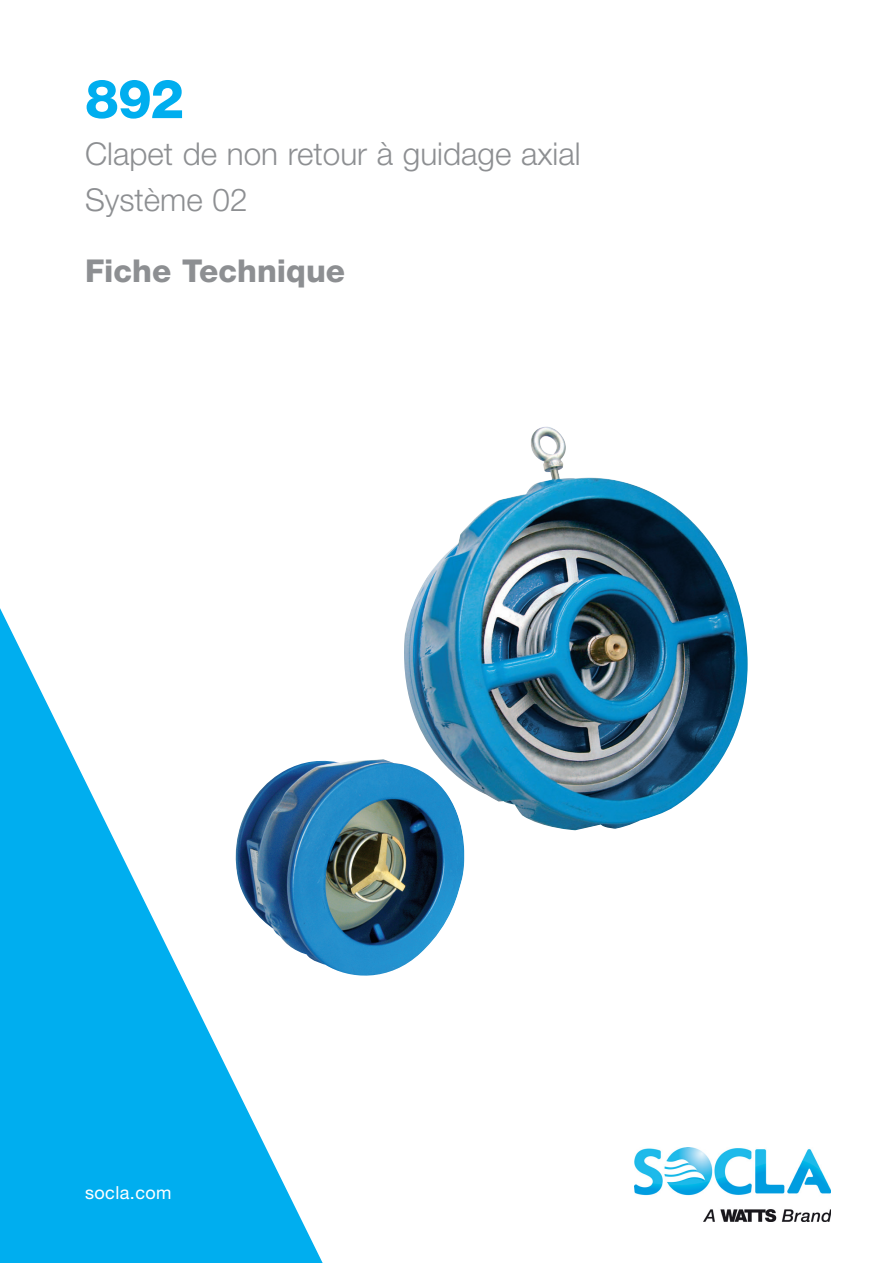
<style>
.page{position:relative;width:893px;height:1263px;background:#fff}
.page>*{position:absolute;margin:0;border:0;box-sizing:border-box;transform-origin:0 0}
.Headline_1__color_va{font:800 54px "Helvetica Neue LT Std";color:#00aeef}
.t1{font:300 31.5px/46.5px "Helvetica Neue LT Std";color:#8d8f92}
.t2{font:800 31.5px "Helvetica Neue LT Std";color:#8d8f92}
.t3{font:18px "Helvetica Neue LT Std";letter-spacing:.025em;color:#fff}
</style>
<div class="page">
<img style="left:634px;top:1147px;width:196px;height:75px">
<svg style="left:0;top:608px;width:323px;height:655px;fill:#00aeef"></svg>
<img style="left:404px;top:427px;width:344px;height:403px">
<img style="left:229px;top:752px;width:240px;height:230px">
<p class="Headline_1__color_va" style="left:85px;top:67px;width:101px">892</p>
<p class="t1" style="left:85px;top:129px;width:497px">Clapet de non retour à guidage axial<br>Système 02</p>
<p class="t2" style="left:85px;top:252px;width:262px">Fiche Technique</p>
<p class="t3" style="left:85px;top:1182px;width:88px">socla.com</p>
</div>
